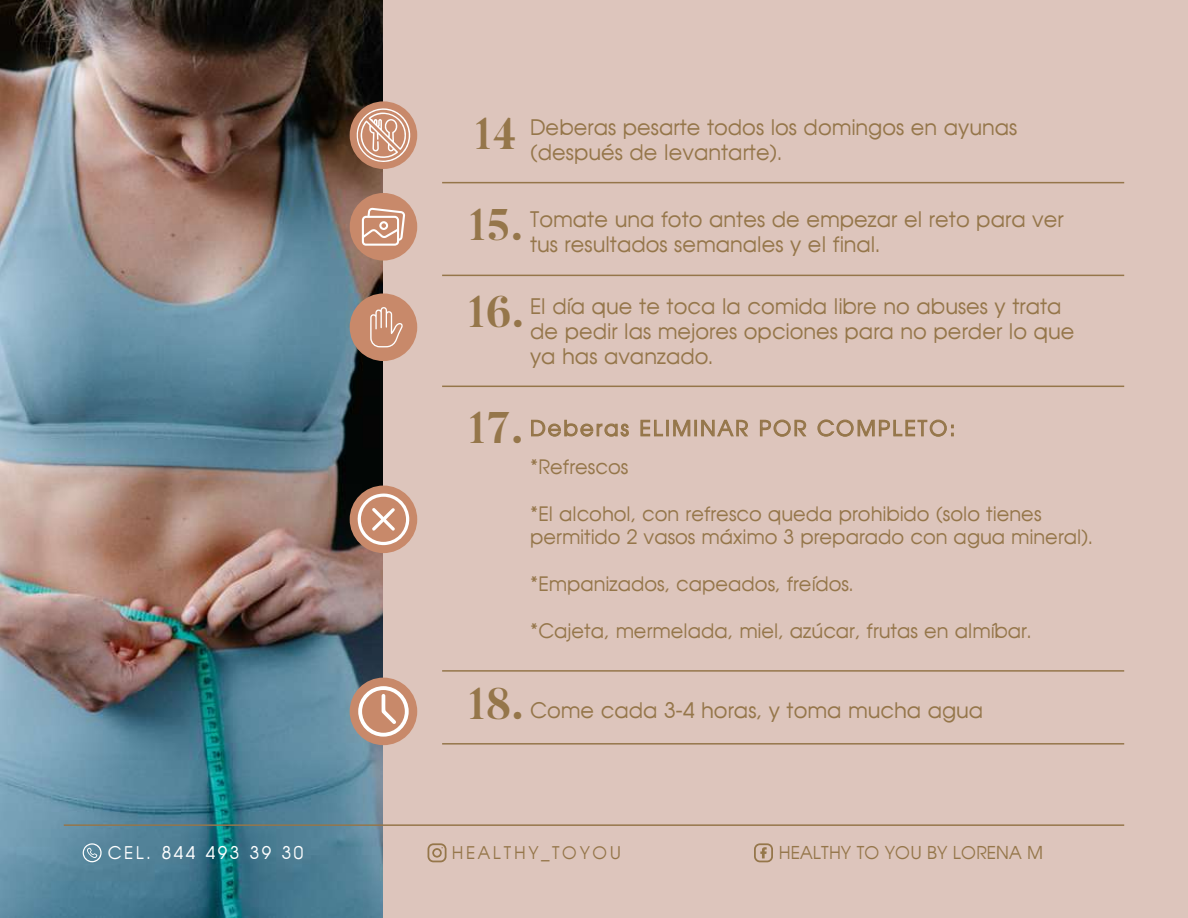
<style>
.page{position:relative;width:1188px;height:918px;background:#fff}
.page>*{position:absolute;margin:0;border:0;box-sizing:border-box;transform-origin:0 0}
.t1{font:700 44.1px/91.5px "Butler";color:#95764a}
.t2{font:21px/25.2px "Avante";color:#95764a}
.t3{font:21px "Avante";letter-spacing:.1em;color:#95764a}
.t4{font:19.5px/23.4px "Avante";color:#95764a}
.t5{font:17.4px "Avante";color:#95764a}
.t6{font:17.1px "Avante";letter-spacing:.15em;color:#fff}
.t7{font:17.1px "Avante";letter-spacing:.15em;color:#95764a}
.s1{font-family:"Butler";font-weight:700;font-size:44.1px}
</style>
<div class="page">
<img style="left:0;top:0;width:383px;height:918px">
<div style="left:383px;top:0;width:805px;height:918px;background:#ddc5bc"></div>
<svg style="left:83px;top:843px;width:19px;height:20px"></svg>
<svg style="left:428px;top:843px;width:19px;height:19px"></svg>
<svg style="left:754px;top:843px;width:19px;height:19px"></svg>
<hr style="left:64px;top:824px;width:1060px;height:2px;background:#95764a">
<svg style="left:531px;top:419px;width:98px;height:18px"></svg>
<svg style="left:640px;top:419px;width:24px;height:18px"></svg>
<div style="left:666px;top:420px;width:3px;height:16px;border:1px solid #95764a"></div>
<svg style="left:673px;top:419px;width:18px;height:18px"></svg>
<div style="left:694px;top:420px;width:3px;height:16px;border:1px solid #95764a"></div>
<svg style="left:701px;top:419px;width:47px;height:18px"></svg>
<svg style="left:759px;top:419px;width:48px;height:18px"></svg>
<svg style="left:817px;top:419px;width:137px;height:18px"></svg>
<hr style="left:442px;top:182px;width:682px;height:1px;background:#95764a">
<hr style="left:442px;top:275px;width:682px;height:1px;background:#95764a">
<hr style="left:442px;top:386px;width:682px;height:1px;background:#95764a">
<hr style="left:442px;top:670px;width:682px;height:2px;background:#95764a">
<hr style="left:442px;top:743px;width:682px;height:2px;background:#95764a">
<div style="left:350px;top:101px;width:67px;height:68px;background:#c8896a;border-radius:50%"></div>
<svg style="left:356px;top:108px;width:54px;height:55px"></svg>
<div style="left:350px;top:486px;width:67px;height:67px;background:#c8896a;border-radius:50%"></div>
<svg style="left:357px;top:493px;width:52px;height:52px"></svg>
<div style="left:350px;top:193px;width:67px;height:68px;background:#c8896a;border-radius:50%"></div>
<svg style="left:362px;top:208px;width:43px;height:38px"></svg>
<div style="left:350px;top:678px;width:67px;height:67px;background:#c8896a;border-radius:50%"></div>
<svg style="left:358px;top:686px;width:51px;height:51px"></svg>
<div style="left:350px;top:293px;width:67px;height:68px;background:#c8896a;border-radius:50%"></div>
<svg style="left:370px;top:307px;width:33px;height:40px"></svg>
<h1 class="t1" style="left:468px;top:88px;width:57px">14<br>15.</h1>
<p class="t2" style="left:530px;top:115px;width:489px">Deberas pesarte todos los domingos en ayunas (después de levantarte).</p>
<p class="t2" style="left:530px;top:206px;width:535px">Tomate una foto antes de empezar el reto para ver tus resultados semanales y el final.</p>
<h1 class="t1" style="left:467px;top:267px;width:59px">16.</h1>
<p class="t2" style="left:530px;top:293px;width:546px">El día que te toca la comida libre no abuses y trata de pedir las mejores opciones para no perder lo que ya has avanzado.</p>
<h1 class="t1" style="left:468px;top:382px;width:58px">17.</h1>
<p class="t3" style="left:530px;top:415px;width:427px">Deberas ELIMINAR POR COMPLETO:</p>
<p class="t4" style="left:530px;top:455px;width:100px">*Refrescos</p>
<p class="t4" style="left:530px;top:502px;width:565px">*El alcohol, con refresco queda prohibido (solo tienes permitido 2 vasos máximo 3 preparado con agua mineral).</p>
<p class="t4" style="left:530px;top:572px;width:326px">*Empanizados, capeados, freídos.</p>
<p class="t4" style="left:530px;top:619px;width:504px">*Cajeta, mermelada, miel, azúcar, frutas en almíbar.</p>
<p class="t2" style="left:468px;top:698px;width:517px"><span class="s1">18.</span> Come cada 3-4 horas, y toma mucha agua</p>
<p class="t6" style="left:108px;top:842px;width:197px">CEL. 844 493 39 30</p>
<p class="t7" style="left:452px;top:842px;width:171px">HEALTHY_TOYOU</p>
<p class="t5" style="left:779px;top:842px;width:266px">HEALTHY TO YOU BY LORENA M</p>
</div>
